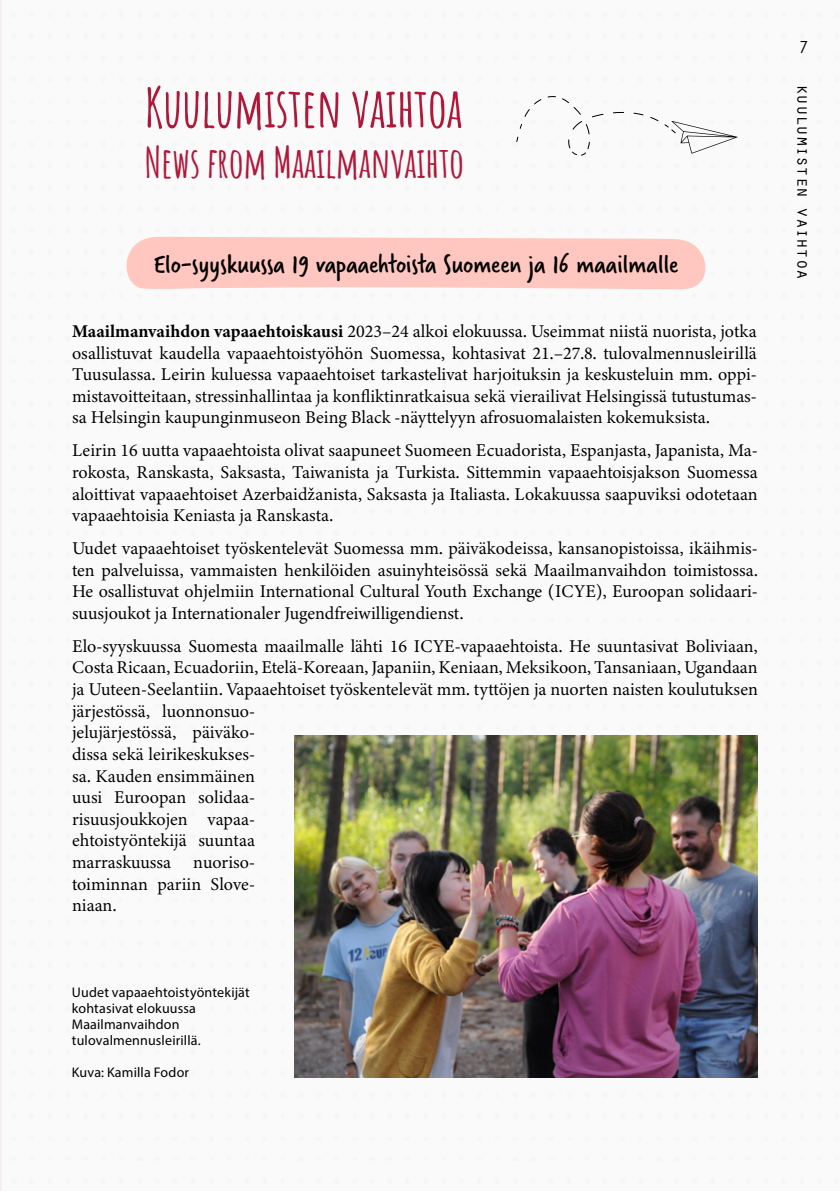
<style>
.page{position:relative;width:840px;height:1191px;background:#fff}
.page>*{position:absolute;margin:0;border:0;box-sizing:border-box;transform-origin:0 0}
.t1{font:700 54px "Amatic SC";letter-spacing:-.01em;color:#b01739}
.t2{font:700 41.6px "Amatic SC";letter-spacing:-.01em;color:#b01739}
.t3{font:28px "Verveine";color:#000}
.t4{font:18px/21.6px "Minion 3";color:#000;text-align:justify}
.t5{font:18px "Orator Std";letter-spacing:-.03em;color:#000}
.t6{font:14px/16px "Myriad Pro";letter-spacing:.01em;color:#000}
.s1{font-weight:700}
</style>
<div class="page">
<hr style="left:0;top:0;width:2px;height:1191px;background:#f4edef">
<svg style="left:126px;top:237px;width:580px;height:53px"></svg>
<svg style="left:516px;top:96px;width:221px;height:60px"></svg>
<img style="left:294px;top:736px;width:463px;height:341px">
<h1 class="t1" style="left:144px;top:66px;width:319px">Kuulumisten vaihtoa</h1>
<h2 class="t2" style="left:144px;top:130px;width:321px">News from Maailmanvaihto</h2>
<h3 class="t3" style="left:154px;top:245px;width:525px">Elo-syyskuussa 19 vapaaehtoista Suomeen ja 16 maailmalle</h3>
<p class="t4" style="left:72px;top:320px;width:686px"><span class="s1">Maailmanvaihdon vapaaehtoiskausi</span> 2023–24 alkoi elokuussa. Useimmat niistä nuorista, jotka osallistuvat kaudella vapaaehtoistyöhön Suomessa, kohtasivat 21.–27.8. tulovalmennusleirillä Tuusulassa. Leirin kuluessa vapaaehtoiset tarkastelivat harjoituksin ja keskusteluin mm. oppi&shy;mistavoitteitaan, stressinhallintaa ja konfliktinratkaisua sekä vierailivat Helsingissä tutustumas&shy;sa Helsingin kaupunginmuseon Being Black -näyttelyyn afrosuomalaisten kokemuksista.</p>
<p class="t4" style="left:72px;top:439px;width:687px">Leirin 16 uutta vapaaehtoista olivat saapuneet Suomeen Ecuadorista, Espanjasta, Japanista, Ma&shy;rokosta, Ranskasta, Saksasta, Taiwanista ja Turkista. Sittemmin vapaaehtoisjakson Suomessa aloittivat vapaaehtoiset Azerbaidžanista, Saksasta ja Italiasta. Lokakuussa saapuviksi odotetaan vapaaehtoisia Keniasta ja Ranskasta.</p>
<p class="t4" style="left:72px;top:537px;width:687px">Uudet vapaaehtoiset työskentelevät Suomessa mm. päiväkodeissa, kansanopistoissa, ikäihmis&shy;ten palveluissa, vammaisten henkilöiden asuinyhteisössä sekä Maailmanvaihdon toimistossa.<br>He osallistuvat ohjelmiin International Cultural Youth Exchange (ICYE), Euroopan solidaari&shy;suusjoukot ja Internationaler Jugendfreiwilligendienst.</p>
<p class="t4" style="left:72px;top:635px;width:687px;text-align:left">Elo-syyskuussa Suomesta maailmalle lähti 16 ICYE-vapaaehtoista. He suuntasivat Boliviaan, Costa Ricaan, Ecuadoriin, Etelä-Koreaan, Japaniin, Keniaan, Meksikoon, Tansaniaan, Ugandaan ja Uuteen-Seelantiin. Vapaaehtoiset työskentelevät mm. tyttöjen ja nuorten naisten koulutuksen järjestössä, luonnonsuo-<br>jelujärjestössä, päiväko-<br>dissa sekä leirikeskukses-<br>sa. Kauden ensimmäinen<br>uusi Euroopan solidaa-<br>risuusjoukkojen vapaa-<br>ehtoistyöntekijä suuntaa<br>marraskuussa nuoriso-<br>toiminnan pariin Slove-<br>niaan.</p>
<p class="t6" style="left:72px;top:984px;width:179px">Uudet vapaaehtoistyöntekijät kohtasivat elokuussa<br>Maailmanvaihdon tulovalmennusleirillä.</p>
<p class="t6" style="left:72px;top:1064px;width:119px">Kuva: Kamilla Fodor</p>
<p class="t5" style="left:797px;top:35px;width:12px">7</p>
<p class="t5" style="left:816px;top:84px;width:197px;rotate:90deg">kuulumisten vaihtoa</p>
</div>
